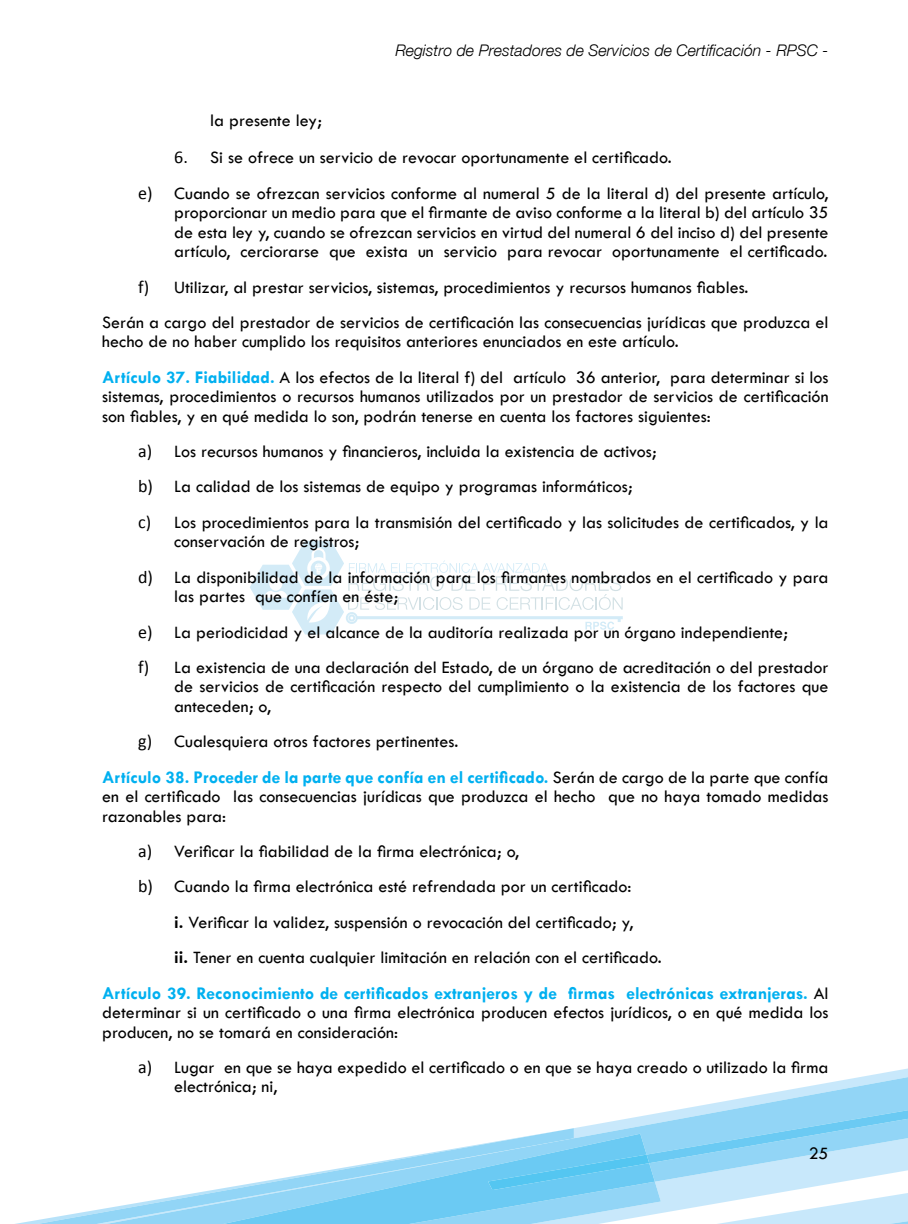
<style>
.page{position:relative;width:908px;height:1224px;background:#fff}
.page>*{position:absolute;margin:0;border:0;box-sizing:border-box;transform-origin:0 0}
.t1{font:18px/35.4px "Tw Cen";color:#000}
.t2{font:700 18px "Tw Cen";color:#00b0f0}
.t3{font:italic 300 16px "Helvetica Neue";color:#000}
.s1{font-family:"Calibri"}
.s2{font-weight:700;color:#00b0f0}
.s3{font-weight:700}
.s4{font-weight:400;color:#000}
</style>
<div class="page">
<svg style="left:693px;top:1074px;width:214px;height:33px"></svg>
<svg style="left:573px;top:1107px;width:334px;height:117px"></svg>
<svg style="left:15px;top:1128px;width:558px;height:96px"></svg>
<svg style="left:250px;top:541px;width:372px;height:94px"></svg>
<p class="t3" style="left:395px;top:41px;width:434px">Registro de Prestadores de Servicios de Certificación - RPSC -</p>
<p class="t1" style="left:210px;top:102px;width:113px">la presente ley;</p>
<p class="t1" style="left:138px;top:140px;width:691px;text-indent:36px"><span class="s1">6.</span> Si se ofrece un servicio de revocar oportunamente el certificado.<br><span class="s1">e)</span> Cuando se ofrezcan servicios conforme al numeral 5 de la literal d) del presente artículo,</p>
<p class="t1" style="left:174px;top:203px;width:655px;line-height:19.4px;text-align:justify">proporcionar un medio para que el firmante de aviso conforme a la literal b) del artículo 35 de esta ley y, cuando se ofrezcan servicios en virtud del numeral 6 del inciso d) del presente artículo, cerciorarse que exista un servicio para revocar oportunamente el certificado.</p>
<p class="t1" style="left:102px;top:269px;width:727px;text-indent:36px"><span class="s1">f)</span> Utilizar, al prestar servicios, sistemas, procedimientos y recursos humanos fiables.<br>Serán a cargo del prestador de servicios de certificación las consecuencias jurídicas que produzca el</p>
<p class="t1" style="left:102px;top:324px;width:727px">hecho de no haber cumplido los requisitos anteriores enunciados en este artículo.<br><span class="s2">Artículo 37. Fiabilidad.</span> A los efectos de la literal f) del artículo 36 anterior, para determinar si los</p>
<p class="t1" style="left:102px;top:387px;width:727px;line-height:19.4px">sistemas, procedimientos o recursos humanos utilizados por un prestador de servicios de certificación son fiables, y en qué medida lo son, podrán tenerse en cuenta los factores siguientes:</p>
<p class="t1" style="left:138px;top:434px;width:691px"><span class="s1">a)</span> Los recursos humanos y financieros, incluida la existencia de activos;<br><span class="s1">b)</span> La calidad de los sistemas de equipo y programas informáticos;<br><span class="s1">c)</span> Los procedimientos para la transmisión del certificado y las solicitudes de certificados, y la</p>
<p class="t1" style="left:138px;top:524px;width:691px;text-indent:36px">conservación de registros;<br><span class="s1">d)</span> La disponibilidad de la información para los firmantes nombrados en el certificado y para</p>
<p class="t1" style="left:138px;top:579px;width:691px;text-indent:36px">las partes que confíen en éste;<br><span class="s1">e)</span> La periodicidad y el alcance de la auditoría realizada por un órgano independiente;<br><span class="s1">f)</span> La existencia de una declaración del Estado, de un órgano de acreditación o del prestador</p>
<p class="t1" style="left:174px;top:677px;width:655px;line-height:19.4px">de servicios de certificación respecto del cumplimiento o la existencia de los factores que anteceden; o,</p>
<p class="t1" style="left:102px;top:724px;width:727px;text-indent:36px"><span class="s1">g)</span> Cualesquiera otros factores pertinentes.<br><span class="s2">Artículo 38. Proceder de la parte que confía en el certificado.</span> Serán de cargo de la parte que confía</p>
<p class="t1" style="left:102px;top:787px;width:727px;line-height:19.4px">en el certificado las consecuencias jurídicas que produzca el hecho que no haya tomado medidas razonables para:</p>
<p class="t1" style="left:138px;top:834px;width:382px"><span class="s1">a)</span> Verificar la fiabilidad de la firma electrónica; o,</p>
<p class="t1" style="left:138px;top:869px;width:494px"><span class="s1">b)</span> Cuando la firma electrónica esté refrendada por un certificado:</p>
<p class="t1" style="left:174px;top:904px;width:460px"><span class="s3">i.</span> Verificar la validez, suspensión o revocación del certificado; y,</p>
<p class="t1" style="left:174px;top:940px;width:488px"><span class="s3">ii.</span> Tener en cuenta cualquier limitación en relación con el certificado.</p>
<p class="t2" style="left:102px;top:982px;width:727px">Artículo 39. Reconocimiento de certificados extranjeros y de firmas electrónicas extranjeras. <span class="s4">Al</span></p>
<p class="t1" style="left:102px;top:1003px;width:727px;line-height:19.4px">determinar si un certificado o una firma electrónica producen efectos jurídicos, o en qué medida los producen, no se tomará en consideración:</p>
<p class="t1" style="left:174px;top:1058px;width:655px;line-height:19.4px;text-indent:-36px"><span class="s1">a)</span> Lugar en que se haya expedido el certificado o en que se haya creado o utilizado la firma electrónica; ni,</p>
<p class="t1" style="left:808px;top:1136px;width:21px">25</p>
</div>
